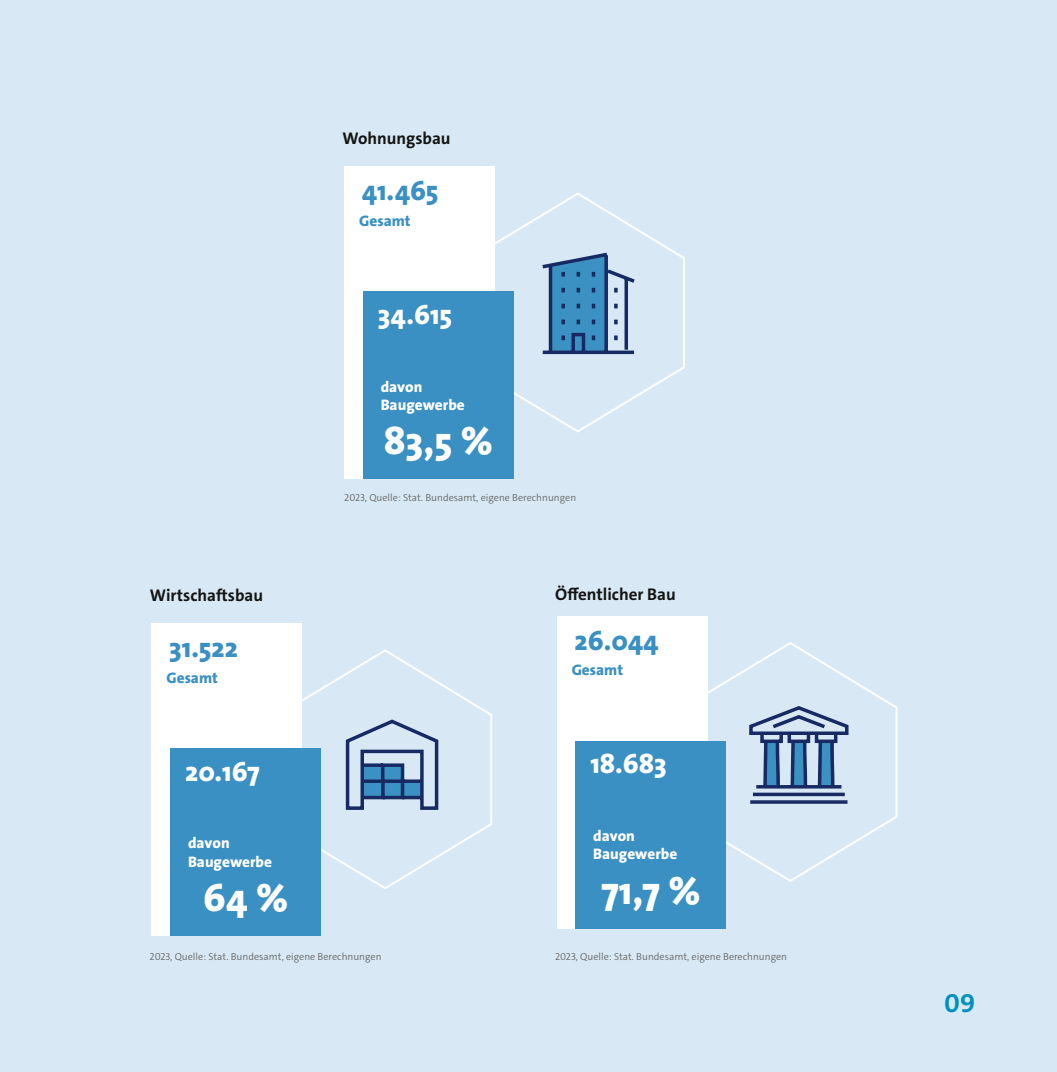
<style>
.page{position:relative;width:1057px;height:1072px;background:#fff}
.page>*{position:absolute;margin:0;border:0;box-sizing:border-box;transform-origin:0 0}
.t1{font:800 39.02px "The Sans";color:#fff}
.t2{font:800 27.47px "The Sans";color:#3a90c2}
.t3{font:800 27.47px "The Sans";color:#fff}
.Muster_Seitenzahl{font:700 26.25px "The Sans";color:#0090bf}
.p1_Anlauftext{font:700 16.97px "The Sans";color:#131413}
.t4{font:800 15.22px "The Sans";color:#fff}
.t5{font:800 15.22px "The Sans";color:#3a90c2}
.p1_Anlauftext-2{font:300 10.15px "The Sans";color:#686867}
</style>
<div class="page">
<div style="left:0;top:0;width:1057px;height:1071px;background:#d8e9f5"></div>
<svg style="left:495px;top:192px;width:190px;height:242px"></svg>
<div style="left:344px;top:166px;width:151px;height:313px;background:#fff"></div>
<div style="left:363px;top:291px;width:150px;height:188px;background:#3a90c2"></div>
<svg style="left:707px;top:640px;width:191px;height:242px"></svg>
<div style="left:556px;top:616px;width:151px;height:312px;background:#fff"></div>
<div style="left:576px;top:741px;width:150px;height:187px;background:#3a90c2"></div>
<svg style="left:302px;top:649px;width:191px;height:240px"></svg>
<div style="left:151px;top:623px;width:151px;height:312px;background:#fff"></div>
<div style="left:171px;top:748px;width:150px;height:187px;background:#3a90c2"></div>
<svg style="left:746px;top:704px;width:105px;height:101px"></svg>
<svg style="left:343px;top:717px;width:97px;height:94px"></svg>
<svg style="left:538px;top:250px;width:100px;height:106px"></svg>
<p class="p1_Anlauftext" style="left:342px;top:127px;width:109px">Wohnungsbau</p>
<p class="t2" style="left:362px;top:168px;width:78px">41.465</p>
<p class="t5" style="left:359px;top:208px;width:53px">Gesamt</p>
<p class="t3" style="left:378px;top:291px;width:76px">34.615</p>
<p class="t4" style="left:381px;top:373px;width:43px">davon</p>
<p class="t4" style="left:381px;top:392px;width:86px">Baugewerbe</p>
<p class="t1" style="left:384px;top:408px;width:111px">83,5 %</p>
<p class="p1_Anlauftext" style="left:150px;top:584px;width:115px">Wirtschaftsbau</p>
<p class="t2" style="left:169px;top:624px;width:70px">31.522</p>
<p class="t5" style="left:166px;top:664px;width:53px">Gesamt</p>
<p class="t3" style="left:185px;top:748px;width:76px">20.167</p>
<p class="p1_Anlauftext-2" style="left:344px;top:491px;width:233px">2023, Quelle: Stat. Bundesamt, eigene Berechnungen</p>
<p class="p1_Anlauftext" style="left:555px;top:583px;width:122px">Öffentlicher Bau</p>
<p class="t2" style="left:574px;top:617px;width:86px">26.044</p>
<p class="t5" style="left:572px;top:657px;width:53px">Gesamt</p>
<p class="t3" style="left:590px;top:741px;width:78px">18.683</p>
<p class="t4" style="left:593px;top:823px;width:43px">davon</p>
<p class="t4" style="left:593px;top:841px;width:86px">Baugewerbe</p>
<p class="t1" style="left:601px;top:857px;width:101px">71,7 %</p>
<p class="t4" style="left:188px;top:830px;width:43px">davon</p>
<p class="t4" style="left:188px;top:848px;width:86px">Baugewerbe</p>
<p class="t1" style="left:203px;top:864px;width:87px">64 %</p>
<p class="p1_Anlauftext-2" style="left:150px;top:950px;width:233px">2023, Quelle: Stat. Bundesamt, eigene Berechnungen</p>
<p class="p1_Anlauftext-2" style="left:555px;top:950px;width:233px">2023, Quelle: Stat. Bundesamt, eigene Berechnungen</p>
<p class="Muster_Seitenzahl" style="left:944px;top:986px;width:32px">09</p>
</div>
